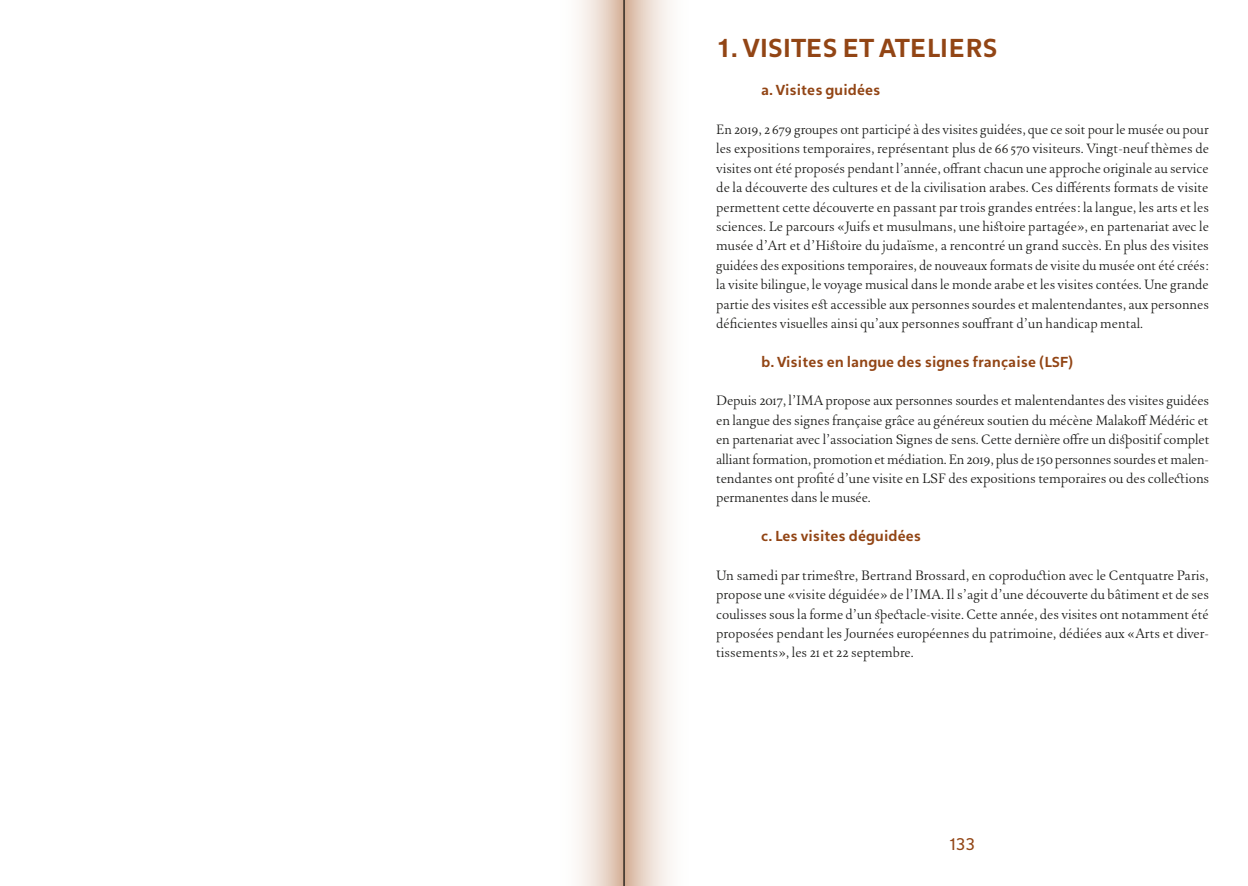
<style>
.page{position:relative;width:1248px;height:886px;background:#fff}
.page>*{position:absolute;margin:0;border:0;box-sizing:border-box;transform-origin:0 0}
.Style_de_paragraphe_1{font:700 26.88px "Mondara Lineal Delta";color:#924515}
.t1{font:17.5px "Mondara Lineal Delta";color:#924515}
.Style_de_paragraphe_1-2{font:16.88px/19.4px "Mondara Serif";letter-spacing:-.005em;color:#1d1d1b;text-align:justify}
.Style_de_paragraphe_1-3{font:16.75px/19.4px "Mondara Serif";color:#1d1d1b;text-align:justify}
.Style_de_paragraphe_1-4{font:700 15px "Mondara Lineal Delta";color:#924515}
</style>
<div class="page">
<svg style="left:624px;top:0;width:46px;height:886px;background:#e3d1c6"></svg>
<svg style="left:579px;top:0;width:44px;height:886px;background:#ead9cd"></svg>
<hr style="left:623px;top:0;width:1px;height:886px;background:#1d1d1b">
<p class="Style_de_paragraphe_1" style="left:716px;top:31px;width:282px">1. VISITES ET ATELIERS</p>
<p class="Style_de_paragraphe_1-4" style="left:761px;top:81px;width:121px">a. Visites guidées</p>
<p class="Style_de_paragraphe_1-3" style="left:716px;top:122px;width:494px">En 2019, 2 679 groupes ont participé à des visites guidées, que ce soit pour le musée ou pour les expositions temporaires, représentant plus de 66 570 visiteurs. Vingt-neuf thèmes de visites ont été proposés pendant l’année, offrant chacun une approche originale au service de la découverte des cultures et de la civilisation arabes. Ces différents formats de visite permettent cette découverte en passant par trois grandes entrées: la langue, les arts et les sciences. Le parcours «Juifs et musulmans, une histoire partagée», en partenariat avec le musée d’Art et d’Histoire du judaïsme, a rencontré un grand succès. En plus des visites guidées des expositions temporaires, de nouveaux formats de visite du musée ont été créés: la visite bilingue, le voyage musical dans le monde arabe et les visites contées. Une grande partie des visites est accessible aux personnes sourdes et malentendantes, aux personnes déficientes visuelles ainsi qu’aux personnes souffrant d’un handicap mental.</p>
<p class="Style_de_paragraphe_1-4" style="left:761px;top:352px;width:314px">b. Visites en langue des signes française (LSF)</p>
<p class="Style_de_paragraphe_1-2" style="left:716px;top:393px;width:494px">Depuis 2017, l’IMA propose aux personnes sourdes et malentendantes des visites guidées en langue des signes française grâce au généreux soutien du mécène Malakoff Médéric et en partenariat avec l’association Signes de sens. Cette dernière offre un dispositif complet alliant formation, promotion et médiation. En 2019, plus de 150 personnes sourdes et malen&shy;tendantes ont profité d’une visite en LSF des expositions temporaires ou des collections permanentes dans le musée.</p>
<p class="Style_de_paragraphe_1-4" style="left:761px;top:527px;width:161px">c. Les visites déguidées</p>
<p class="Style_de_paragraphe_1-2" style="left:716px;top:567px;width:494px">Un samedi par trimestre, Bertrand Brossard, en coproduction avec le Centquatre Paris, propose une «visite déguidée» de l’IMA. Il s’agit d’une découverte du bâtiment et de ses coulisses sous la forme d’un spectacle-visite. Cette année, des visites ont notamment été proposées pendant les Journées européennes du patrimoine, dédiées aux «Arts et diver&shy;tissements», les 21 et 22 septembre.</p>
<p class="t1" style="left:950px;top:833px;width:26px">133</p>
</div>
